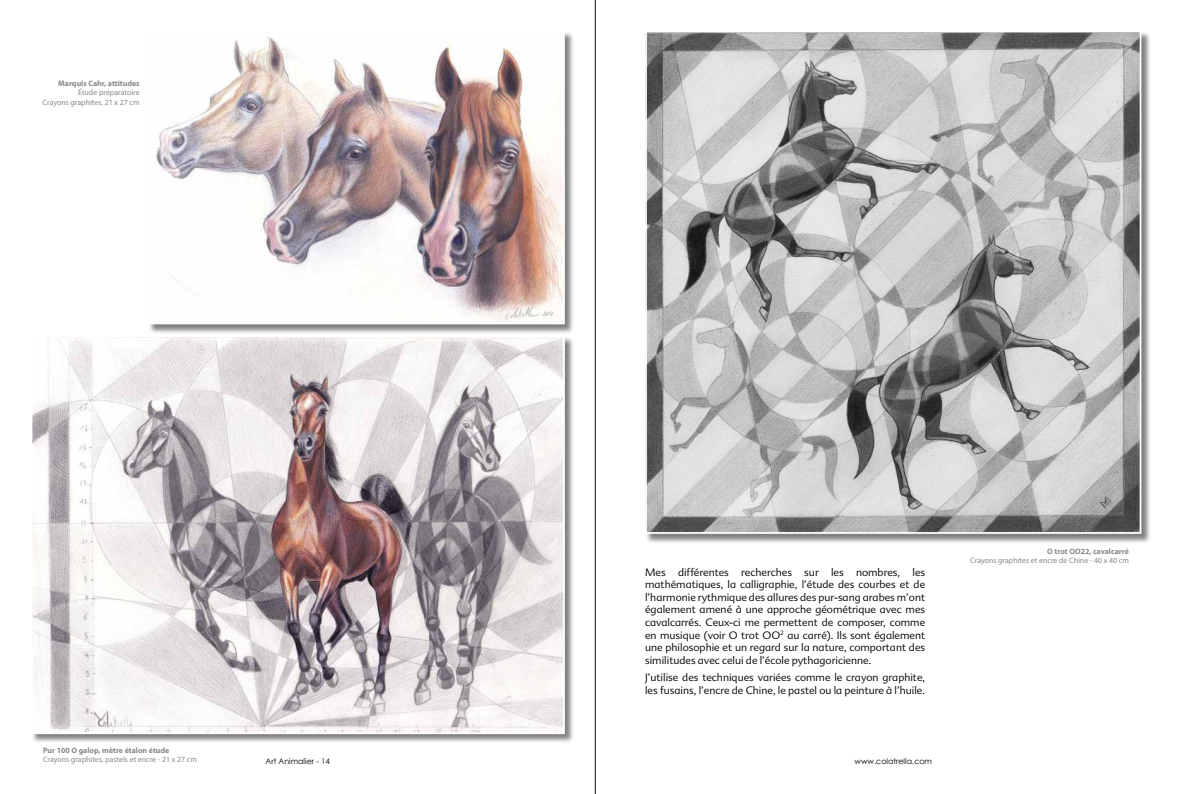
<style>
.page{position:relative;width:1191px;height:794px;background:#fff}
.page>*{position:absolute;margin:0;border:0;box-sizing:border-box;transform-origin:0 0}
.t1{font:300 10.5px/12.6px "Advert";color:#000;text-align:justify}
.t2{font:7.88px/9.5px "Myriad Pro";color:#87888a;text-align:right}
.t3{font:700 7.88px "Myriad Pro";color:#87888a}
.t4{font:7.88px "Century Gothic";color:#000}
</style>
<div class="page">
<hr style="left:595px;top:0;width:1px;height:794px;background:#07090c">
<div style="left:645px;top:31px;width:506px;height:512px;background:#000;opacity:.5"></div>
<img style="left:648px;top:34px;width:490px;height:497px">
<div style="left:645px;top:31px;width:496px;height:503px;border:2px solid #fff"></div>
<div style="left:148px;top:31px;width:426px;height:303px;background:#000;opacity:.5"></div>
<img style="left:151px;top:34px;width:411px;height:287px">
<div style="left:31px;top:336px;width:543px;height:408px;background:#000;opacity:.5"></div>
<img style="left:34px;top:339px;width:528px;height:392px">
<div style="left:31px;top:336px;width:534px;height:398px;border:2px solid #fff"></div>
<p class="t3" style="left:58px;top:78px;width:83px">Marquis Cahr, attitudes</p>
<p class="t2" style="left:43px;top:88px;width:99px">Étude préparatoire<br>Crayons graphites, 21 x 27 cm</p>
<p class="t3" style="left:43px;top:745px;width:128px">Pur 100 O galop, mètre étalon étude</p>
<p class="t2" style="left:43px;top:754px;width:155px">Crayons graphites, pastels et encre - 21 x 27 cm</p>
<p class="t4" style="left:265px;top:756px;width:66px">Art Animalier - 14</p>
<p class="t1" style="left:645px;top:566px;width:282px">Mes différentes recherches sur les nombres, les mathématiques, la calligraphie, l’étude des courbes et de l’harmonie rythmique des allures des pur-sang arabes m’ont également amené à une approche géométrique avec mes cavalcarrés. Ceux-ci me permettent de composer, comme en musique (voir O trot OO<sup>2</sup> au carré). Ils sont également une philosophie et un regard sur la nature, comportant des similitudes avec celui de l’école pythagoricienne.</p>
<p class="t1" style="left:645px;top:671px;width:282px">J’utilise des techniques variées comme le crayon graphite, les fusains, l’encre de Chine, le pastel ou la peinture à l’huile.</p>
<p class="t4" style="left:854px;top:756px;width:79px">www.colatrella.com</p>
<p class="t3" style="left:1047px;top:546px;width:83px">O trot OO22, cavalcarré</p>
<p class="t2" style="left:970px;top:556px;width:160px">Crayons graphites et encre de Chine - 40 x 40 cm</p>
</div>
